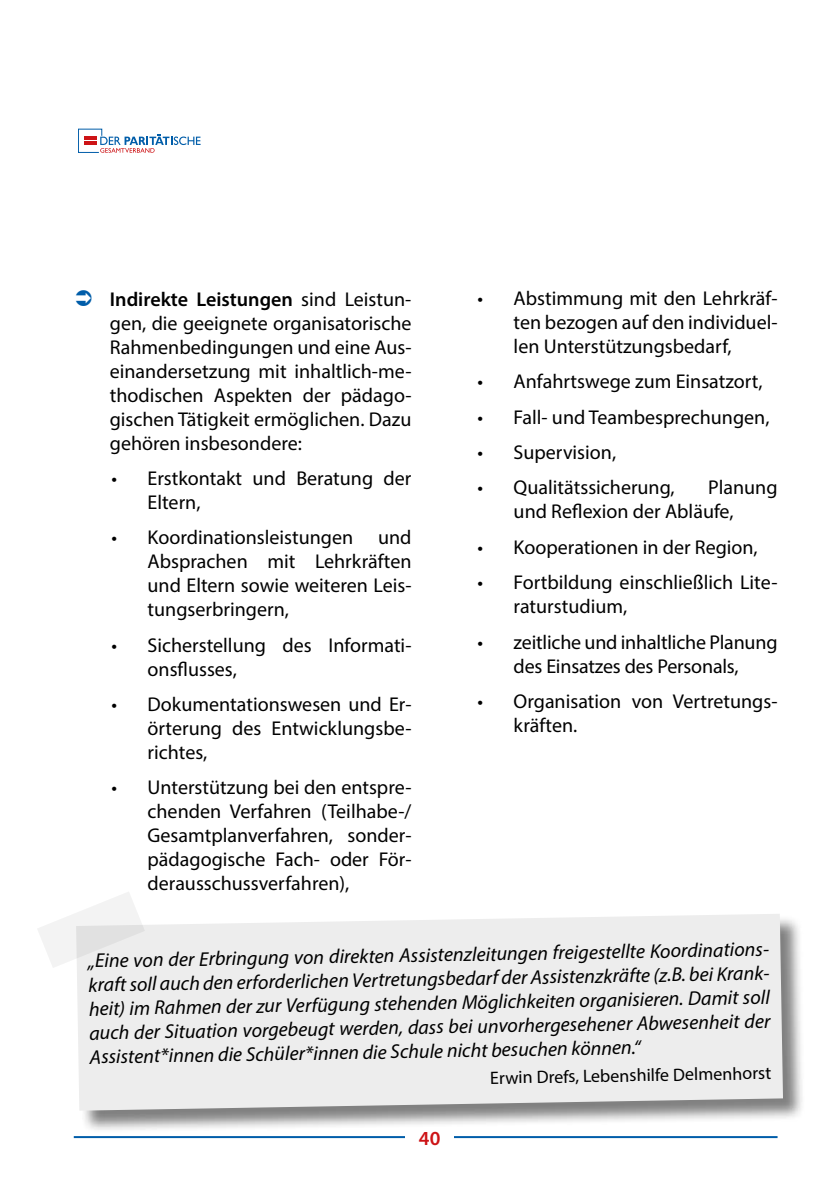
<style>
.page{position:relative;width:840px;height:1191px;background:#fff}
.page>*{position:absolute;margin:0;border:0;box-sizing:border-box;transform-origin:0 0}
.t1{font:20px/24px "Myriad Pro";color:#000;text-align:justify}
.t2{font:italic 20px/24px "Myriad Pro";color:#000}
.t3{font:600 20px "Myriad Pro";color:#cd1316}
.t4{font:18px "Myriad Pro";color:#000}
.s1{font-weight:600}
</style>
<div class="page">
<hr style="left:74px;top:1136px;width:703px;height:2px;background:#005da9">
<div style="left:405px;top:1130px;width:48px;height:30px;background:#fff"></div>
<svg style="left:78px;top:129px;width:122px;height:24px"></svg>
<div style="left:77px;top:915px;width:728px;height:218px;background:#000;opacity:.5"></div>
<div style="left:77px;top:914px;width:705px;height:196px;background:#ededed"></div>
<svg style="left:38px;top:892px;width:107px;height:76px"></svg>
<p class="t1" style="left:110px;top:286px;width:303px"><span class="s1">Indirekte Leistungen</span> sind Leistun&shy;gen, die geeignete organisatorische Rahmenbedingungen und eine Aus&shy;einandersetzung mit inhaltlich-me&shy;thodischen Aspekten der pädago&shy;gischen Tätigkeit ermöglichen. Dazu gehören insbesondere:</p>
<p class="t1" style="left:147px;top:466px;width:265px;text-indent:-36px">• Erstkontakt und Beratung der<br>Eltern,</p>
<p class="t1" style="left:147px;top:525px;width:265px;text-indent:-36px">• Koordinationsleistungen und Absprachen mit Lehrkräften und Eltern sowie weiteren Leis&shy;tungserbringern,</p>
<p class="t1" style="left:147px;top:632px;width:265px;text-indent:-36px">• Sicherstellung des Informati&shy;onsflusses,</p>
<p class="t1" style="left:147px;top:692px;width:265px;text-indent:-36px">• Dokumentationswesen und Er&shy;örterung des Entwicklungsbe&shy;richtes,</p>
<p class="t1" style="left:147px;top:775px;width:265px;text-indent:-36px">• Unterstützung bei den entspre&shy;chenden Verfahren (Teilhabe-/ Gesamtplanverfahren, sonder&shy;pädagogische Fach- oder För&shy;derausschussverfahren),</p>
<p class="t1" style="left:513px;top:286px;width:265px;text-indent:-36px">• Abstimmung mit den Lehrkräf&shy;ten bezogen auf den individuel&shy;len Unterstützungsbedarf,</p>
<p class="t1" style="left:477px;top:369px;width:286px">• Anfahrtswege zum Einsatzort,</p>
<p class="t1" style="left:477px;top:405px;width:293px">• Fall- und Teambesprechungen,</p>
<p class="t1" style="left:477px;top:440px;width:140px">• Supervision,</p>
<p class="t1" style="left:477px;top:475px;width:198px">• Qualitätssicherung,</p>
<p class="t1" style="left:513px;top:475px;width:265px;text-indent:194px">Planung und Reflexion der Abläufe,</p>
<p class="t1" style="left:477px;top:535px;width:281px">• Kooperationen in der Region,</p>
<p class="t1" style="left:513px;top:570px;width:265px;text-indent:-36px">• Fortbildung einschließlich Lite&shy;raturstudium,</p>
<p class="t1" style="left:477px;top:629px;width:301px;text-align:center">• zeitliche und inhaltliche Planung des Einsatzes des Personals,</p>
<p class="t1" style="left:513px;top:689px;width:265px;text-indent:-36px">• Organisation von Vertretungs&shy;kräften.</p>
<p class="t2" style="left:88px;top:948px;width:686px;rotate:-1deg">„Eine von der Erbringung von direkten Assistenzleitungen freigestellte Koordinations&shy;kraft soll auch den erforderlichen Vertretungsbedarf der Assistenzkräfte (z.B. bei Krank&shy;heit) im Rahmen der zur Verfügung stehenden Möglichkeiten organisieren. Damit soll auch der Situation vorgebeugt werden, dass bei unvorhergesehener Abwesenheit der Assistent*innen die Schüler*innen die Schule nicht besuchen können.“</p>
<p class="t4" style="left:489px;top:1066px;width:282px;rotate:-1deg">Erwin Drefs, Lebenshilfe Delmenhorst</p>
<p class="t3" style="left:419px;top:1125px;width:23px">40</p>
</div>
